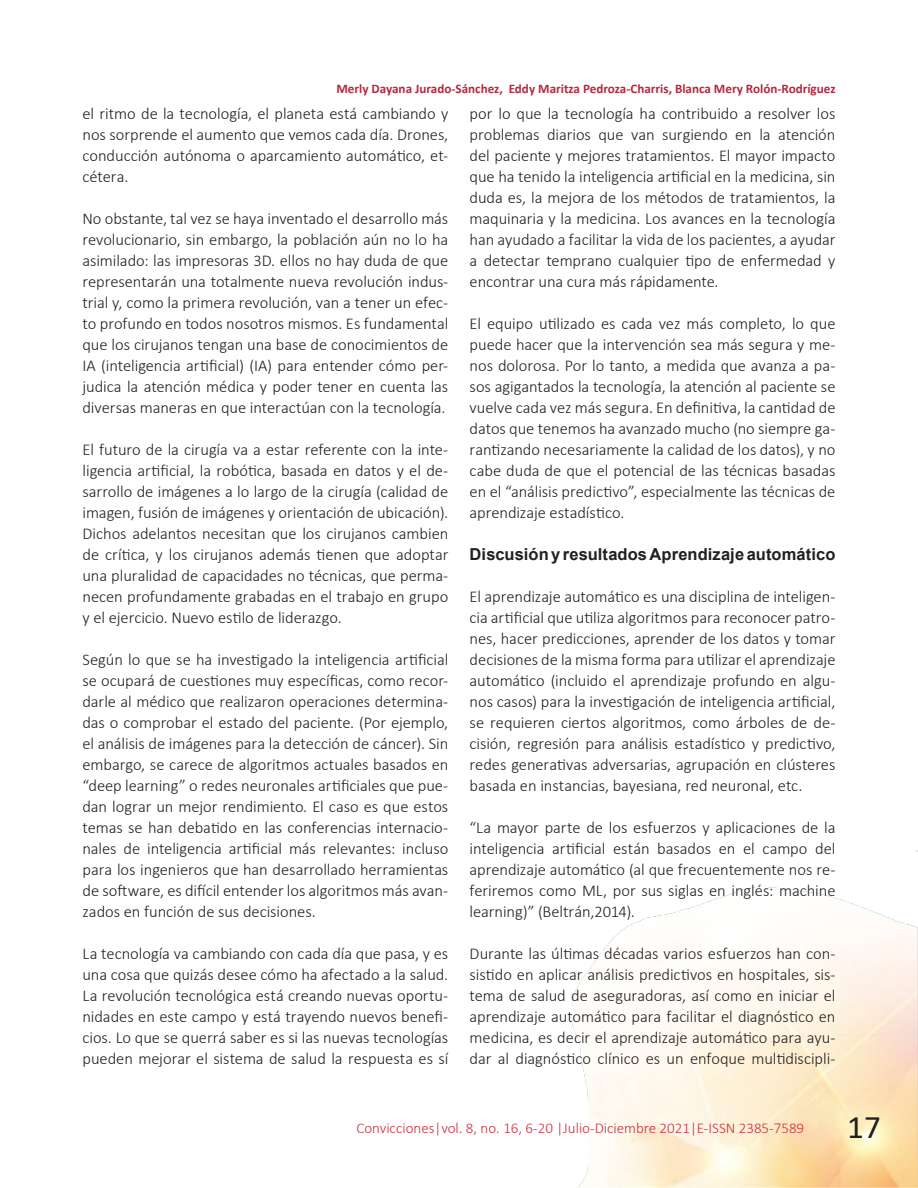
<style>
.page{position:relative;width:918px;height:1188px;background:#fff}
.page>*{position:absolute;margin:0;border:0;box-sizing:border-box;transform-origin:0 0}
.t1{font:33px "Calibri";color:#231f20}
.t2{font:300 16.5px/21px "Calibri";letter-spacing:-.005em;color:#231f20;text-align:justify}
.Sub2{font:700 16.5px "Arial";letter-spacing:.005em;color:#231f20}
.t3{font:300 15px "Calibri";color:#cd2d3f}
.t4{font:700 13.05px "Calibri";color:#b5283e}
</style>
<div class="page">
<img style="left:572px;top:850px;width:346px;height:338px">
<p class="t4" style="left:337px;top:80px;width:501px">Merly Dayana Jurado-Sánchez, Eddy Maritza Pedroza-Charris, Blanca Mery Rolón-Rodríguez</p>
<p class="t2" style="left:82px;top:103px;width:367px">el ritmo de la tecnología, el planeta está cambiando y nos sorprende el aumento que vemos cada día. Drones, conducción autónoma o aparcamiento automático, et&shy;cétera.</p>
<p class="t2" style="left:82px;top:208px;width:367px">No obstante, tal vez se haya inventado el desarrollo más revolucionario, sin embargo, la población aún no lo ha asimilado: las impresoras 3D. ellos no hay duda de que representarán una totalmente nueva revolución indus&shy;trial y, como la primera revolución, van a tener un efec&shy;to profundo en todos nosotros mismos. Es fundamental que los cirujanos tengan una base de conocimientos de IA (inteligencia artificial) (IA) para entender cómo per&shy;judica la atención médica y poder tener en cuenta las diversas maneras en que interactúan con la tecnología.</p>
<p class="t2" style="left:82px;top:439px;width:367px">El futuro de la cirugía va a estar referente con la inte&shy;ligencia artificial, la robótica, basada en datos y el de&shy;sarrollo de imágenes a lo largo de la cirugía (calidad de imagen, fusión de imágenes y orientación de ubicación).<br>Dichos adelantos necesitan que los cirujanos cambien de crítica, y los cirujanos además tienen que adoptar una pluralidad de capacidades no técnicas, que perma&shy;necen profundamente grabadas en el trabajo en grupo y el ejercicio. Nuevo estilo de liderazgo.</p>
<p class="t2" style="left:82px;top:649px;width:367px">Según lo que se ha investigado la inteligencia artificial se ocupará de cuestiones muy específicas, como recor&shy;darle al médico que realizaron operaciones determina&shy;das o comprobar el estado del paciente. (Por ejemplo, el análisis de imágenes para la detección de cáncer). Sin embargo, se carece de algoritmos actuales basados en “deep learning” o redes neuronales artificiales que pue&shy;dan lograr un mejor rendimiento. El caso es que estos temas se han debatido en las conferencias internacio&shy;nales de inteligencia artificial más relevantes: incluso para los ingenieros que han desarrollado herramientas de software, es difícil entender los algoritmos más avan&shy;zados en función de sus decisiones.</p>
<p class="t2" style="left:82px;top:943px;width:367px">La tecnología va cambiando con cada día que pasa, y es una cosa que quizás desee cómo ha afectado a la salud.<br>La revolución tecnológica está creando nuevas oportu&shy;nidades en este campo y está trayendo nuevos benefi&shy;cios. Lo que se querrá saber es si las nuevas tecnologías pueden mejorar el sistema de salud la respuesta es sí</p>
<p class="t2" style="left:470px;top:103px;width:367px">por lo que la tecnología ha contribuido a resolver los problemas diarios que van surgiendo en la atención del paciente y mejores tratamientos. El mayor impacto que ha tenido la inteligencia artificial en la medicina, sin duda es, la mejora de los métodos de tratamientos, la maquinaria y la medicina. Los avances en la tecnología han ayudado a facilitar la vida de los pacientes, a ayudar a detectar temprano cualquier tipo de enfermedad y encontrar una cura más rápidamente.</p>
<p class="t2" style="left:470px;top:313px;width:367px">El equipo utilizado es cada vez más completo, lo que puede hacer que la intervención sea más segura y me&shy;nos dolorosa. Por lo tanto, a medida que avanza a pa&shy;sos agigantados la tecnología, la atención al paciente se vuelve cada vez más segura. En definitiva, la cantidad de datos que tenemos ha avanzado mucho (no siempre ga&shy;rantizando necesariamente la calidad de los datos), y no cabe duda de que el potencial de las técnicas basadas en el “análisis predictivo”, especialmente las técnicas de aprendizaje estadístico.</p>
<p class="Sub2" style="left:470px;top:542px;width:367px">Discusión y resultados Aprendizaje automático</p>
<p class="t2" style="left:470px;top:586px;width:367px">El aprendizaje automático es una disciplina de inteligen&shy;cia artificial que utiliza algoritmos para reconocer patro&shy;nes, hacer predicciones, aprender de los datos y tomar decisiones de la misma forma para utilizar el aprendizaje automático (incluido el aprendizaje profundo en algu&shy;nos casos) para la investigación de inteligencia artificial, se requieren ciertos algoritmos, como árboles de de&shy;cisión, regresión para análisis estadístico y predictivo, redes generativas adversarias, agrupación en clústeres basada en instancias, bayesiana, red neuronal, etc.</p>
<p class="t2" style="left:470px;top:817px;width:367px">“La mayor parte de los esfuerzos y aplicaciones de la inteligencia artificial están basados en el campo del aprendizaje automático (al que frecuentemente nos re&shy;feriremos como ML, por sus siglas en inglés: machine learning)” (Beltrán,2014).</p>
<p class="t2" style="left:470px;top:943px;width:367px">Durante las últimas décadas varios esfuerzos han con&shy;sistido en aplicar análisis predictivos en hospitales, sis&shy;tema de salud de aseguradoras, así como en iniciar el aprendizaje automático para facilitar el diagnóstico en medicina, es decir el aprendizaje automático para ayu&shy;dar al diagnóstico clínico es un enfoque multidiscipli-</p>
<p class="t3" style="left:356px;top:1119px;width:449px">Convicciones|vol. 8, no. 16, 6-20 |Julio-Diciembre 2021|E-ISSN 2385-7589</p>
<h1 class="t1" style="left:847px;top:1104px;width:35px">17</h1>
</div>
